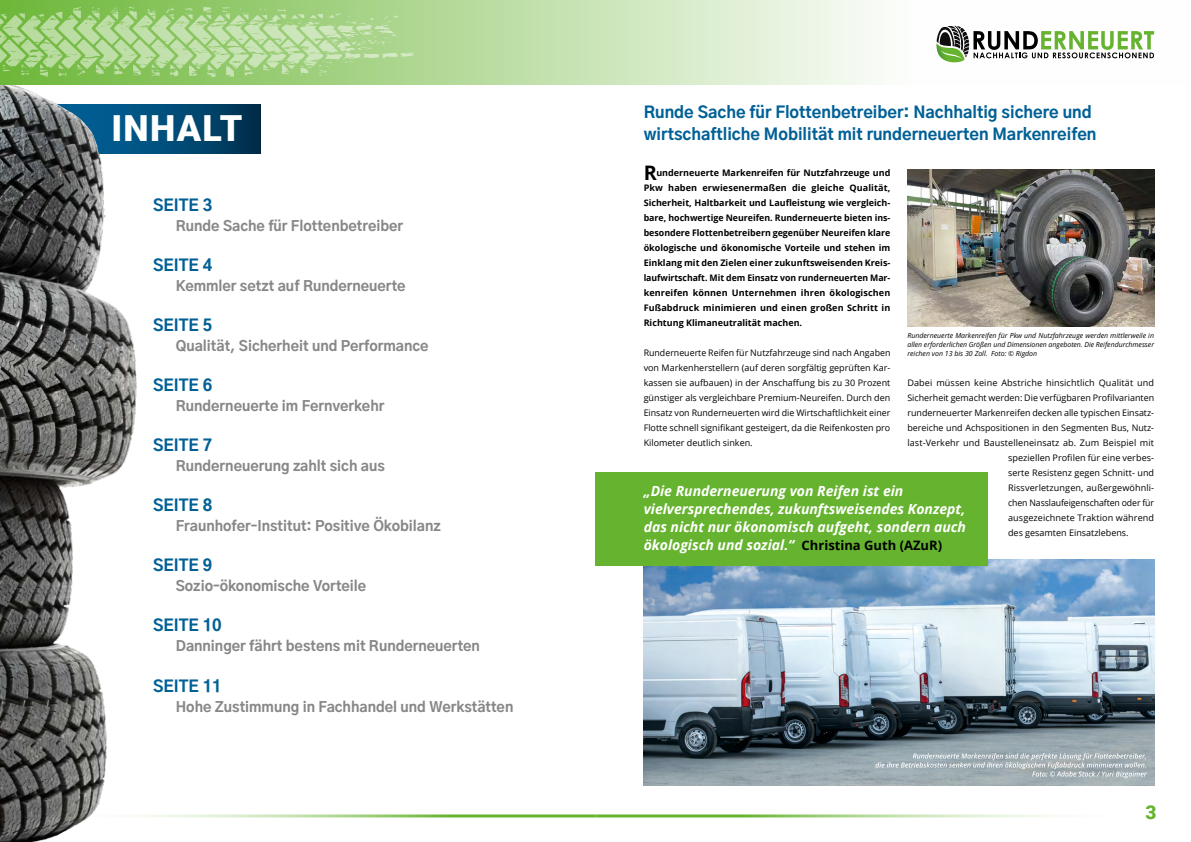
<style>
.page{position:relative;width:1191px;height:842px;background:#fff}
.page>*{position:absolute;margin:0;border:0;box-sizing:border-box;transform-origin:0 0}
.t1{font:900 35.9px "Roboto";letter-spacing:.035em;color:#fff}
.t2{font:700 20px "Open Sans";color:#000}
.t3{font:900 19px "Roboto";color:#65b32e}
.t4{font:800 16px/22px "Gothic A1";color:#006096}
.t5{font:800 14px "Gothic A1";color:#878787}
.t6{font:italic 700 14px/18px "Open Sans";color:#fff}
.t7{font:9px/15px "Open Sans";color:#000;text-align:justify}
.t8{font:700 9px/15px "Open Sans";color:#000;text-align:justify}
.t9{font:italic 7px/9px "Open Sans";color:#000;text-align:justify}
.s1{font-style:normal;font-size:13px;color:#000}
</style>
<div class="page">
<hr style="left:595px;top:814px;width:596px;height:3px;background:#65b32e">
<img style="left:643px;top:559px;width:511px;height:226px">
<hr style="left:0;top:814px;width:595px;height:3px;background:#65b32e">
<svg style="left:149px;top:105px;width:111px;height:48px;background:#004168"></svg>
<svg style="left:0;top:0;width:1155px;height:85px"></svg>
<svg style="left:222px;top:7px;width:8px;height:6px"></svg>
<svg style="left:203px;top:7px;width:8px;height:6px"></svg>
<svg style="left:185px;top:7px;width:8px;height:6px"></svg>
<svg style="left:166px;top:7px;width:8px;height:6px"></svg>
<svg style="left:147px;top:7px;width:8px;height:6px"></svg>
<svg style="left:129px;top:7px;width:8px;height:6px"></svg>
<svg style="left:110px;top:7px;width:8px;height:6px"></svg>
<svg style="left:92px;top:7px;width:8px;height:6px"></svg>
<svg style="left:78px;top:7px;width:3px;height:6px"></svg>
<div style="left:595px;top:472px;width:393px;height:93px;background:#65b32e"></div>
<img style="left:907px;top:169px;width:247px;height:158px">
<img style="left:0;top:85px;width:149px;height:757px">
<svg style="left:875px;top:753px;width:271px;height:25px;background:#abb7bb"></svg>
<h1 class="t1" style="left:111px;top:103px;width:132px">INHALT</h1>
<h3 class="t4" style="left:153px;top:194px;width:61px">SEITE 3</h3>
<h3 class="t5" style="left:176px;top:215px;width:229px">Runde Sache für Flottenbetreiber</h3>
<h3 class="t4" style="left:153px;top:254px;width:61px">SEITE 4</h3>
<h3 class="t5" style="left:176px;top:275px;width:231px">Kemmler setzt auf Runderneuerte</h3>
<h3 class="t4" style="left:153px;top:314px;width:61px">SEITE 5</h3>
<h3 class="t5" style="left:176px;top:335px;width:254px">Qualität, Sicherheit und Performance</h3>
<h3 class="t4" style="left:153px;top:374px;width:61px">SEITE 6</h3>
<h3 class="t5" style="left:176px;top:395px;width:210px">Runderneuerte im Fernverkehr</h3>
<h3 class="t4" style="left:153px;top:434px;width:61px">SEITE 7</h3>
<h3 class="t5" style="left:176px;top:455px;width:211px">Runderneuerung zahlt sich aus</h3>
<h3 class="t4" style="left:153px;top:494px;width:61px">SEITE 8</h3>
<h3 class="t5" style="left:176px;top:515px;width:266px">Fraunhofer-Institut: Positive Ökobilanz</h3>
<h3 class="t4" style="left:153px;top:554px;width:61px">SEITE 9</h3>
<h3 class="t5" style="left:176px;top:575px;width:192px">Sozio-ökonomische Vorteile</h3>
<h3 class="t4" style="left:153px;top:614px;width:70px">SEITE 10</h3>
<h3 class="t5" style="left:176px;top:635px;width:306px">Danninger fährt bestens mit Runderneuerten</h3>
<h3 class="t4" style="left:153px;top:674px;width:70px">SEITE 11</h3>
<h3 class="t5" style="left:176px;top:695px;width:339px">Hohe Zustimmung in Fachhandel und Werkstätten</h3>
<h3 class="t4" style="left:643px;top:100px;width:454px">Runde Sache für Flottenbetreiber: Nachhaltig sichere und wirtschaftliche Mobilität mit runderneuerten Markenreifen</h3>
<h2 class="t2" style="left:643px;top:158px;width:15px">R</h2>
<p class="t8" style="left:643px;top:165px;width:248px;text-indent:13px">underneuerte Markenreifen für Nutzfahrzeuge und Pkw haben erwiesenermaßen die gleiche Qualität, Sicherheit, Haltbarkeit und Laufleistung wie vergleich&shy;bare, hochwertige Neureifen. Runderneuerte bieten ins&shy;besondere Flottenbetreibern gegenüber Neureifen klare ökologische und ökonomische Vorteile und stehen im Einklang mit den Zielen einer zukunftsweisenden Kreis&shy;laufwirtschaft. Mit dem Einsatz von runderneuerten Mar&shy;kenreifen können Unternehmen ihren ökologischen Fußabdruck minimieren und einen großen Schritt in Richtung Klimaneutralität machen.</p>
<p class="t7" style="left:643px;top:345px;width:248px">Runderneuerte Reifen für Nutzfahrzeuge sind nach Angaben von Markenherstellern (auf deren sorgfältig geprüften Kar&shy;kassen sie aufbauen) in der Anschaffung bis zu 30 Prozent günstiger als vergleichbare Premium-Neureifen. Durch den Einsatz von Runderneuerten wird die Wirtschaftlichkeit einer Flotte schnell signifikant gesteigert, da die Reifenkosten pro Kilometer deutlich sinken.</p>
<p class="t9" style="left:907px;top:331px;width:248px">Runderneuerte Markenreifen für Pkw und Nutzfahrzeuge werden mittlerweile in allen erforderlichen Größen und Dimensionen angeboten. Die Reifendurchmesser reichen von 13 bis 30 Zoll. Foto: © Rigdon</p>
<p class="t7" style="left:907px;top:375px;width:248px">Dabei müssen keine Abstriche hinsichtlich Qualität und</p>
<p class="t7" style="left:907px;top:390px;width:248px">Sicherheit gemacht werden: Die verfügbaren Profilvarianten</p>
<p class="t7" style="left:907px;top:405px;width:248px">runderneuerter Markenreifen decken alle typischen Einsatz-</p>
<p class="t7" style="left:907px;top:420px;width:248px">bereiche und Achspositionen in den Segmenten Bus, Nutz-</p>
<p class="t7" style="left:907px;top:435px;width:248px">last-Verkehr und Baustelleneinsatz ab. Zum Beispiel mit</p>
<p class="t7" style="left:1008px;top:450px;width:147px">speziellen Profilen für eine verbes-</p>
<p class="t7" style="left:1008px;top:465px;width:147px">serte Resistenz gegen Schnitt- und</p>
<p class="t7" style="left:1008px;top:480px;width:147px">Rissverletzungen, außergewöhnli-</p>
<p class="t7" style="left:1008px;top:495px;width:148px">chen Nasslaufeigenschaften oder für</p>
<p class="t7" style="left:1008px;top:510px;width:147px">ausgezeichnete Traktion während</p>
<p class="t7" style="left:1008px;top:525px;width:122px">des gesamten Einsatzlebens.</p>
<h3 class="t6" style="left:643px;top:482px;width:324px">„Die Runderneuerung von Reifen ist ein vielversprechendes, zukunftsweisendes Konzept, das nicht nur ökonomisch aufgeht, sondern auch ökologisch und sozial.“ <span class="s1">Christina Guth (AZuR)</span></h3>
<h3 class="t3" style="left:1145px;top:799px;width:13px">3</h3>
</div>
